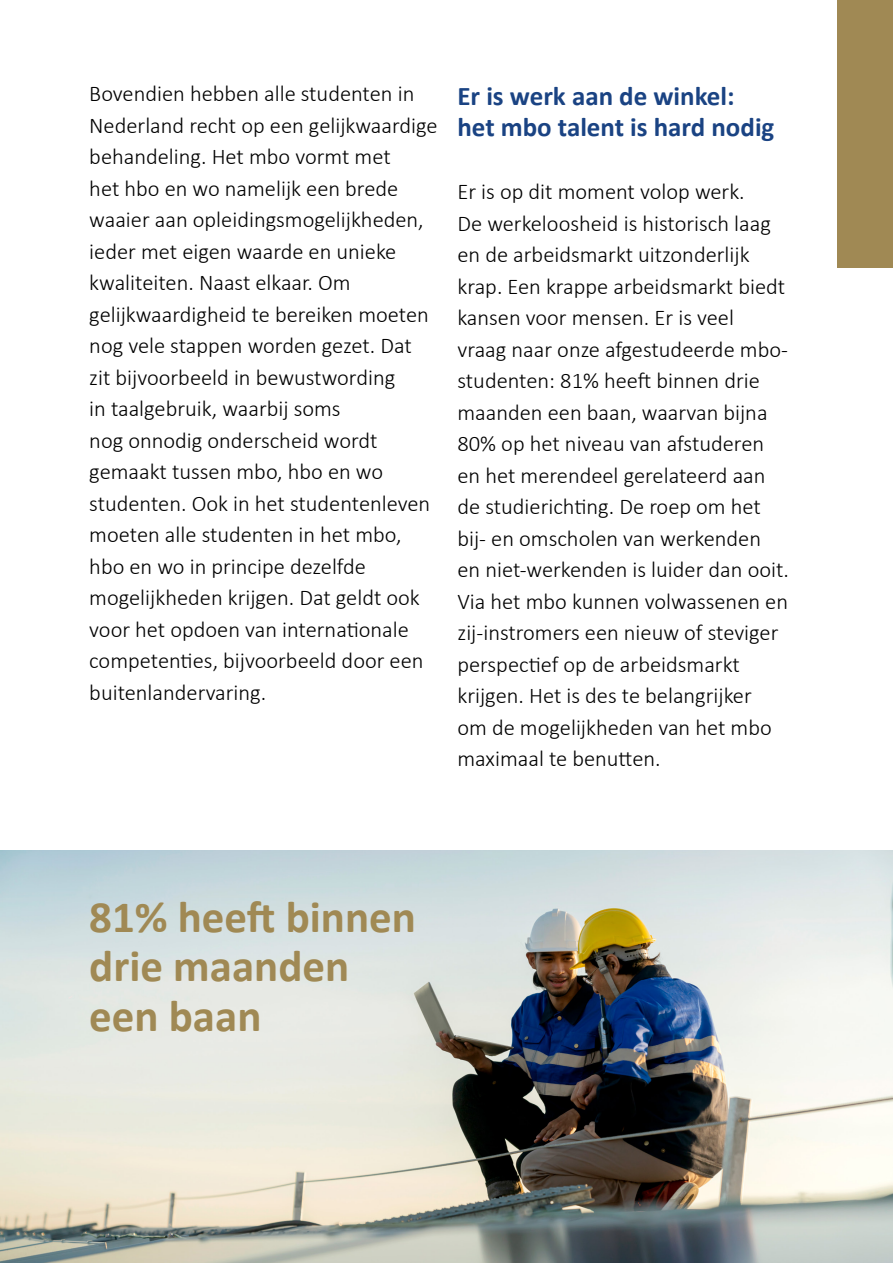
<style>
.page{position:relative;width:893px;height:1263px;background:#fff}
.page>*{position:absolute;margin:0;border:0;box-sizing:border-box;transform-origin:0 0}
.t1{font:700 45px/49.5px "Calibri";color:#a08954}
.t2{font:700 27px/31.5px "Calibri";color:#1a4383}
.t3{font:300 22.5px/31.5px "Calibri";color:#000}
</style>
<div class="page">
<div style="left:837px;top:0;width:56px;height:267px;background:#a08954"></div>
<img style="left:0;top:850px;width:893px;height:413px">
<p class="t3" style="left:89px;top:78px;width:350px">Bovendien hebben alle studenten in Nederland recht op een gelijkwaardige behandeling. Het mbo vormt met<br>het hbo en wo namelijk een brede waaier aan opleidingsmogelijkheden, ieder met eigen waarde en unieke kwaliteiten. Naast elkaar. Om gelijkwaardigheid te bereiken moeten nog vele stappen worden gezet. Dat zit bijvoorbeeld in bewustwording<br>in taalgebruik, waarbij soms<br>nog onnodig onderscheid wordt gemaakt tussen mbo, hbo en wo studenten. Ook in het studentenleven moeten alle studenten in het mbo, hbo en wo in principe dezelfde mogelijkheden krijgen. Dat geldt ook voor het opdoen van internationale competenties, bijvoorbeeld door een buitenlandervaring.</p>
<p class="t2" style="left:457px;top:79px;width:318px">Er is werk aan de winkel: het mbo talent is hard nodig</p>
<p class="t3" style="left:457px;top:176px;width:333px">Er is op dit moment volop werk.<br>De werkeloosheid is historisch laag en de arbeidsmarkt uitzonderlijk krap. Een krappe arbeidsmarkt biedt kansen voor mensen. Er is veel<br>vraag naar onze afgestudeerde mbo&shy;studenten: 81% heeft binnen drie maanden een baan, waarvan bijna<br>80% op het niveau van afstuderen en het merendeel gerelateerd aan de studierichting. De roep om het bij- en omscholen van werkenden en niet-werkenden is luider dan ooit.<br>Via het mbo kunnen volwassenen en zij-instromers een nieuw of steviger perspectief op de arbeidsmarkt krijgen. Het is des te belangrijker<br>om de mogelijkheden van het mbo maximaal te benutten.</p>
<h1 class="t1" style="left:89px;top:890px;width:328px">81% heeft binnen drie maanden een baan</h1>
</div>
